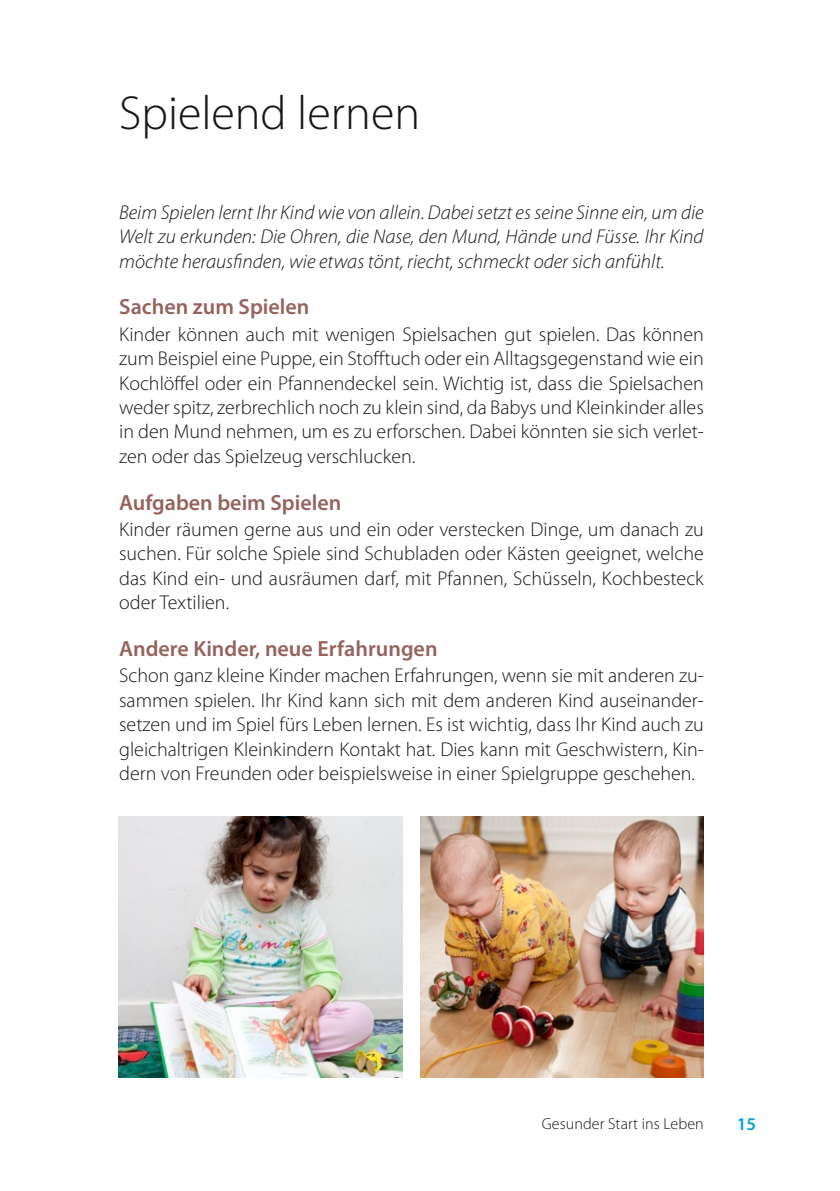
<style>
.page{position:relative;width:840px;height:1191px;background:#fff}
.page>*{position:absolute;margin:0;border:0;box-sizing:border-box;transform-origin:0 0}
.t1{font:300 48px "Myriad Pro";color:#151616}
.t2{font:600 22px "Myriad Pro";color:#95625c}
.t3{font:300 20px/24.4px "Myriad Pro";color:#151616;text-align:justify}
.t4{font:italic 300 20px/24.4px "Myriad Pro";color:#151616;text-align:justify}
.t5{font:600 18px "Myriad Pro";color:#00a3d4}
.t6{font:300 16px "Myriad Pro";letter-spacing:.005em;color:#151616}
</style>
<div class="page">
<img style="left:420px;top:816px;width:283px;height:261px">
<img style="left:118px;top:816px;width:284px;height:261px">
<h1 class="t1" style="left:119px;top:87px;width:302px">Spielend lernen</h1>
<p class="t4" style="left:119px;top:200px;width:585px">Beim Spielen lernt Ihr Kind wie von allein. Dabei setzt es seine Sinne ein, um die Welt zu erkunden: Die Ohren, die Nase, den Mund, Hände und Füsse. Ihr Kind möchte herausfinden, wie etwas tönt, riecht, schmeckt oder sich anfühlt.</p>
<p class="t2" style="left:119px;top:293px;width:192px">Sachen zum Spielen</p>
<p class="t3" style="left:119px;top:322px;width:585px">Kinder können auch mit wenigen Spielsachen gut spielen. Das können zum Beispiel eine Puppe, ein Stofftuch oder ein Alltagsgegenstand wie ein Kochlöffel oder ein Pfannendeckel sein. Wichtig ist, dass die Spielsachen weder spitz, zerbrechlich noch zu klein sind, da Babys und Kleinkinder alles in den Mund nehmen, um es zu erforschen. Dabei könnten sie sich verlet&shy;zen oder das Spielzeug verschlucken.</p>
<p class="t2" style="left:119px;top:488px;width:224px">Aufgaben beim Spielen</p>
<p class="t3" style="left:119px;top:517px;width:585px">Kinder räumen gerne aus und ein oder verstecken Dinge, um danach zu suchen. Für solche Spiele sind Schubladen oder Kästen geeignet, welche das Kind ein- und ausräumen darf, mit Pfannen, Schüsseln, Kochbesteck oder Textilien.</p>
<p class="t2" style="left:119px;top:634px;width:320px">Andere Kinder, neue Erfahrungen</p>
<p class="t3" style="left:119px;top:664px;width:585px">Schon ganz kleine Kinder machen Erfahrungen, wenn sie mit anderen zu&shy;sammen spielen. Ihr Kind kann sich mit dem anderen Kind auseinander&shy;setzen und im Spiel fürs Leben lernen. Es ist wichtig, dass Ihr Kind auch zu gleichaltrigen Kleinkindern Kontakt hat. Dies kann mit Geschwistern, Kin&shy;dern von Freunden oder beispielsweise in einer Spielgruppe geschehen.</p>
<p class="t6" style="left:541px;top:1115px;width:163px">Gesunder Start ins Leben</p>
<p class="t5" style="left:736px;top:1112px;width:21px">15</p>
</div>
